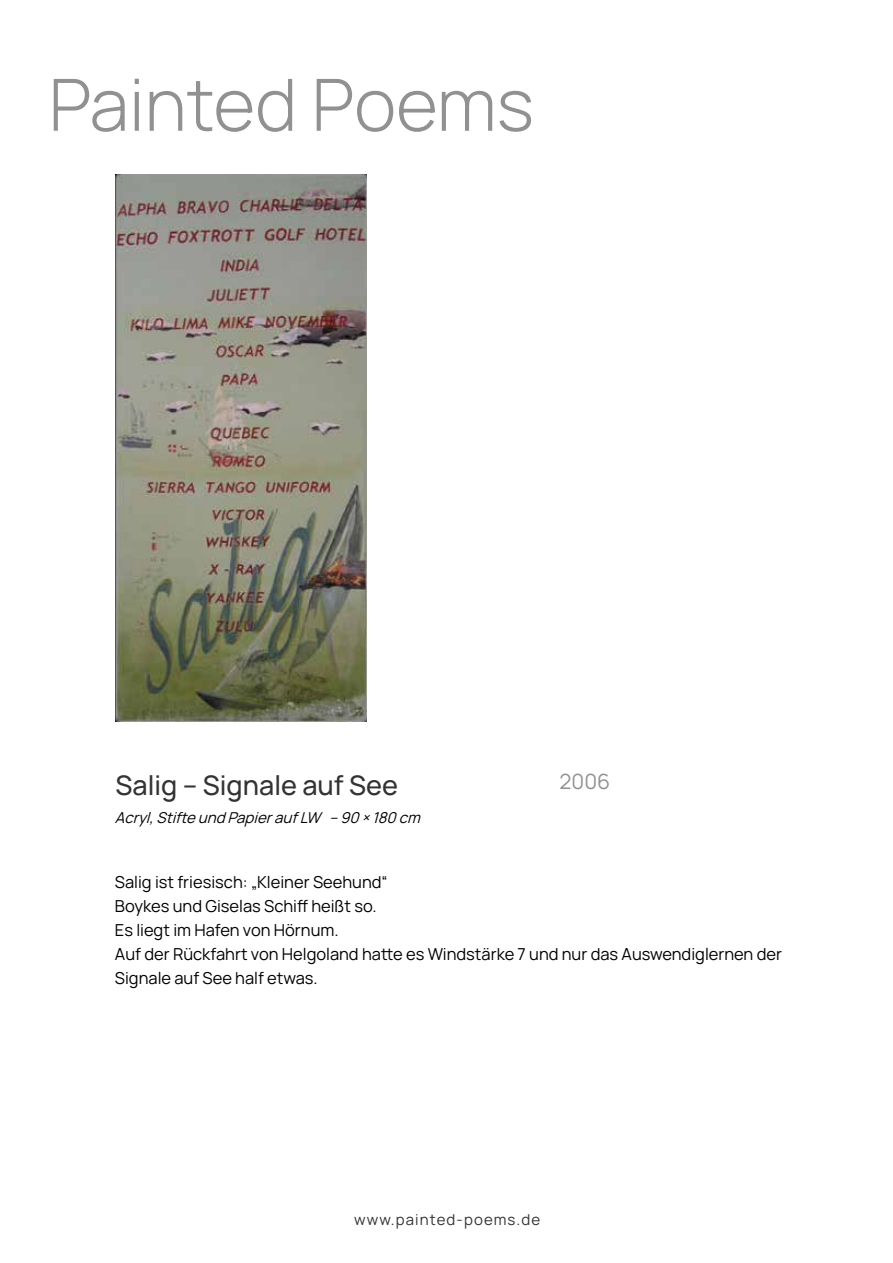
<style>
.page{position:relative;width:893px;height:1263px;background:#fff}
.page>*{position:absolute;margin:0;border:0;box-sizing:border-box;transform-origin:0 0}
.t1{font:300 72px "Manrope";color:#919191}
.t2{font:500 27px "Manrope";color:#333}
.t3{font:21px "Manrope";color:#919191}
.t4{font:16.5px/24px "Manrope";color:#000}
.t5{font:italic 15px "Manrope";color:#000}
.t6{font:15px "Manrope";letter-spacing:.075em;color:#333}
</style>
<div class="page">
<img style="left:116px;top:175px;width:250px;height:546px">
<h1 class="t1" style="left:49px;top:54px;width:487px">Painted Poems</h1>
<h2 class="t2" style="left:116px;top:766px;width:284px">Salig – Signale auf See</h2>
<p class="t3" style="left:560px;top:766px;width:52px">2006</p>
<p class="t5" style="left:115px;top:807px;width:312px">Acryl,StifteundPapieraufLW –90×180cm</p>
<p class="t4" style="left:115px;top:869px;width:669px">Salig ist friesisch: „Kleiner Seehund“<br>Boykes und Giselas Schiff heißt so.<br>Es liegt im Hafen von Hörnum.<br>Auf der Rückfahrt von Helgoland hatte es Windstärke 7 und nur das Auswendiglernen der Signale auf See half etwas.</p>
<p class="t6" style="left:354px;top:1209px;width:188px">www.painted-poems.de</p>
</div>
